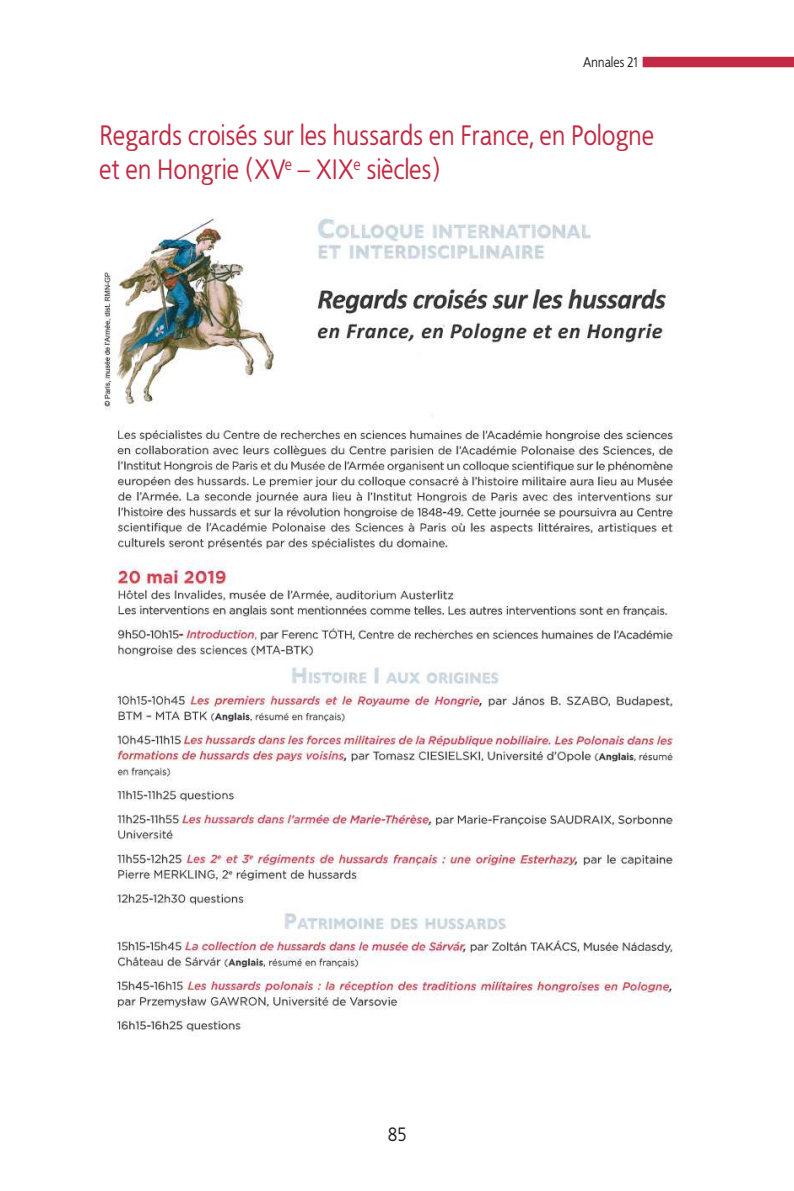
<style>
.page{position:relative;width:794px;height:1191px;background:#fff}
.page>*{position:absolute;margin:0;border:0;box-sizing:border-box;transform-origin:0 0}
.t1{font:28px/33.6px "EFN Bureau";color:#c12a42}
.t2{font:19.25px "EFN Bureau";color:#231f20}
.t3{font:14px "EFN Bureau";color:#231f20}
</style>
<div class="page">
<div style="left:642px;top:57px;width:152px;height:10px;background:#c12a42"></div>
<img style="left:103px;top:216px;width:575px;height:816px">
<p class="t3" style="left:583px;top:53px;width:56px">Annales 21</p>
<p class="t1" style="left:99px;top:118px;width:556px">Regards croisés sur les hussards en France, en Pologne et en Hongrie (XV<sup>e</sup> – XIX<sup>e</sup> siècles)</p>
<p class="t2" style="left:387px;top:1121px;width:21px">85</p>
</div>
